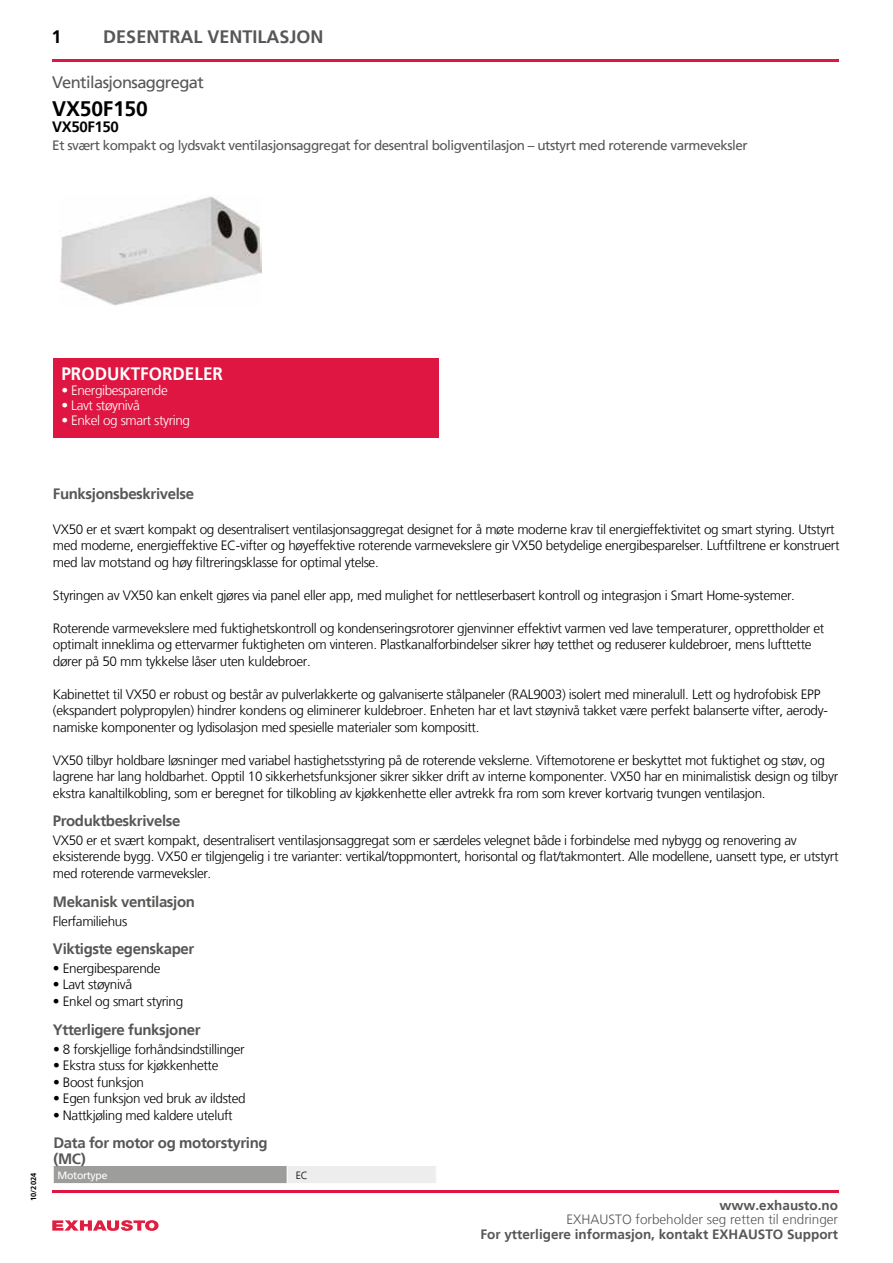
<style>
.page{position:relative;width:893px;height:1263px;background:#fff}
.page>*{position:absolute;margin:0;border:0;box-sizing:border-box;transform-origin:0 0}
.t1{font:700 21px "Frutiger LT";letter-spacing:-.01em;color:#000}
.t2{font:700 18px "Frutiger LT";color:#575756}
.t3{font:700 18px "Frutiger LT";color:#fff;scale:.95 1}
.t4{font:700 18px "Frutiger LT";color:#000}
.t5{font:16.5px "Frutiger LT";letter-spacing:-.035em;color:#575756}
.t6{font:700 15px/16.5px "Frutiger LT";letter-spacing:-.025em;color:#575756}
.t7{font:700 15px "Frutiger LT";letter-spacing:-.025em;color:#000}
.t8{font:300 13.5px/16.5px "Frutiger LT";letter-spacing:-.025em;color:#000}
.t9{font:13.5px "Frutiger LT";letter-spacing:-.035em;color:#575756}
.t10{font:700 13.5px "Frutiger LT";color:#575756}
.t11{font:300 13.5px "Frutiger LT";letter-spacing:-.03em;color:#fff}
.t12{font:300 13.5px "Frutiger LT";color:#575756}
.t13{font:10.5px "Frutiger LT";letter-spacing:-.03em;color:#fff}
.t14{font:300 10.5px "Frutiger LT";color:#000}
.t15{font:700 7.5px "Frutiger LT";color:#000}
</style>
<div class="page">
<div style="left:53px;top:358px;width:386px;height:79px;background:#df1641"></div>
<svg style="left:52px;top:1220px;width:107px;height:11px"></svg>
<hr style="left:52px;top:60px;width:787px;height:2px;background:#df1641">
<img style="left:59px;top:196px;width:202px;height:110px">
<div style="left:53px;top:1166px;width:234px;height:17px;background:#9d9d9c"></div>
<div style="left:287px;top:1166px;width:149px;height:17px;background:#ededed"></div>
<svg style="left:53px;top:1166px;width:1px;height:17px"></svg>
<svg style="left:287px;top:1167px;width:1px;height:16px"></svg>
<hr style="left:52px;top:1190px;width:787px;height:2px;background:#df1641">
<h2 class="t4" style="left:52px;top:27px;width:12px">1</h2>
<h2 class="t2" style="left:103px;top:27px;width:222px">DESENTRAL VENTILASJON</h2>
<p class="t5" style="left:52px;top:73px;width:153px">Ventilasjonsaggregat</p>
<h1 class="t1" style="left:52px;top:96px;width:97px">VX50F150</h1>
<p class="t7" style="left:52px;top:118px;width:68px">VX50F150</p>
<p class="t9" style="left:52px;top:138px;width:697px">Et svært kompakt og lydsvakt ventilasjonsaggregat for desentral boligventilasjon – utstyrt med roterende varmeveksler</p>
<h2 class="t3" style="left:61px;top:363px;width:172px">PRODUKTFORDELER</h2>
<p class="t11" style="left:61px;top:382px;width:108px">• Energibesparende</p>
<p class="t11" style="left:61px;top:397px;width:80px">• Lavt støynivå</p>
<p class="t11" style="left:61px;top:412px;width:130px">• Enkel og smart styring</p>
<p class="t15" style="left:29px;top:1201px;width:29px;rotate:-90deg">10/2024</p>
<p class="t6" style="left:53px;top:485px;width:143px">Funksjonsbeskrivelse</p>
<p class="t8" style="left:53px;top:521px;width:788px">VX50 er et svært kompakt og desentralisert ventilasjonsaggregat designet for å møte moderne krav til energieffektivitet og smart styring. Utstyrt med moderne, energieffektive EC-vifter og høyeffektive roterende varmevekslere gir VX50 betydelige energibesparelser. Luftfiltrene er konstruert med lav motstand og høy filtreringsklasse for optimal ytelse.</p>
<p class="t8" style="left:53px;top:587px;width:743px">Styringen av VX50 kan enkelt gjøres via panel eller app, med mulighet for nettleserbasert kontroll og integrasjon i Smart Home-systemer.</p>
<p class="t8" style="left:53px;top:620px;width:773px">Roterende varmevekslere med fuktighetskontroll og kondenseringsrotorer gjenvinner effektivt varmen ved lave temperaturer, opprettholder et optimalt inneklima og ettervarmer fuktigheten om vinteren. Plastkanalforbindelser sikrer høy tetthet og reduserer kuldebroer, mens lufttette dører på 50 mm tykkelse låser uten kuldebroer.</p>
<p class="t8" style="left:53px;top:686px;width:776px">Kabinettet til VX50 er robust og består av pulverlakkerte og galvaniserte stålpaneler (RAL9003) isolert med mineralull. Lett og hydrofobisk EPP (ekspandert polypropylen) hindrer kondens og eliminerer kuldebroer. Enheten har et lavt støynivå takket være perfekt balanserte vifter, aerody&shy;namiske komponenter og lydisolasjon med spesielle materialer som kompositt.</p>
<p class="t8" style="left:53px;top:752px;width:787px">VX50 tilbyr holdbare løsninger med variabel hastighetsstyring på de roterende vekslerne. Viftemotorene er beskyttet mot fuktighet og støv, og lagrene har lang holdbarhet. Opptil 10 sikkerhetsfunksjoner sikrer sikker drift av interne komponenter. VX50 har en minimalistisk design og tilbyr ekstra kanaltilkobling, som er beregnet for tilkobling av kjøkkenhette eller avtrekk fra rom som krever kortvarig tvungen ventilasjon.</p>
<p class="t8" style="left:53px;top:832px;width:787px">VX50 er et svært kompakt, desentralisert ventilasjonsaggregat som er særdeles velegnet både i forbindelse med nybygg og renovering av eksisterende bygg. VX50 er tilgjengelig i tre varianter: vertikal/toppmontert, horisontal og flat/takmontert. Alle modellene, uansett type, er utstyrt med roterende varmeveksler.</p>
<p class="t8" style="left:53px;top:913px;width:76px">Flerfamiliehus</p>
<p class="t6" style="left:53px;top:941px;width:143px">Viktigste egenskaper</p>
<p class="t6" style="left:53px;top:813px;width:129px">Produktbeskrivelse</p>
<p class="t6" style="left:53px;top:894px;width:144px">Mekanisk ventilasjon</p>
<p class="t8" style="left:53px;top:960px;width:109px">• Energibesparende</p>
<p class="t8" style="left:53px;top:976px;width:81px">• Lavt støynivå</p>
<p class="t8" style="left:53px;top:993px;width:132px">• Enkel og smart styring</p>
<p class="t8" style="left:53px;top:1041px;width:193px">• 8 forskjellige forhåndsindstillinger</p>
<p class="t8" style="left:53px;top:1057px;width:167px">• Ekstra stuss for kjøkkenhette</p>
<p class="t8" style="left:53px;top:1074px;width:92px">• Boost funksjon</p>
<p class="t8" style="left:53px;top:1090px;width:194px">• Egen funksjon ved bruk av ildsted</p>
<p class="t8" style="left:53px;top:1107px;width:181px">• Nattkjøling med kaldere uteluft</p>
<p class="t6" style="left:53px;top:1022px;width:149px">Ytterligere funksjoner</p>
<p class="t6" style="left:53px;top:1134px;width:216px">Data for motor og motorstyring (MC)</p>
<p class="t13" style="left:58px;top:1169px;width:51px">Motortype</p>
<p class="t14" style="left:296px;top:1169px;width:14px">EC</p>
<p class="t10" style="left:719px;top:1198px;width:120px">www.exhausto.no</p>
<p class="t12" style="left:566px;top:1212px;width:273px">EXHAUSTO forbeholder seg retten til endringer</p>
<p class="t10" style="left:480px;top:1226px;width:359px">For ytterligere informasjon, kontakt EXHAUSTO Support</p>
</div>
